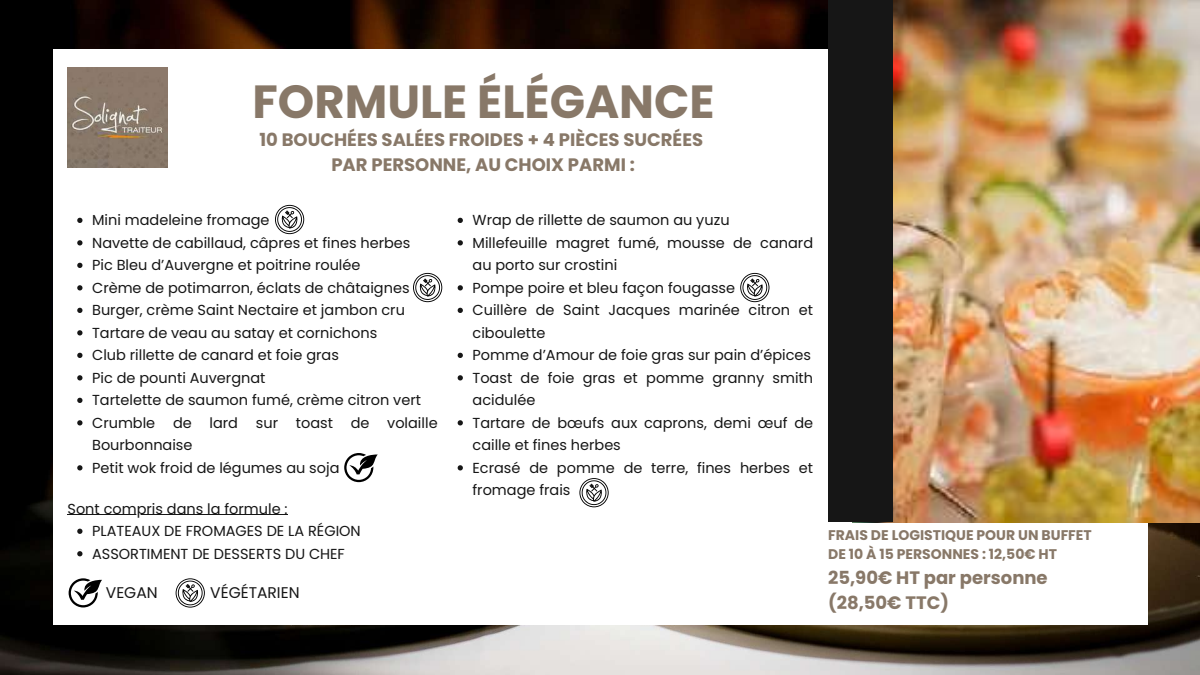
<style>
.page{position:relative;width:1200px;height:675px;background:#fff}
.page>*{position:absolute;margin:0;border:0;box-sizing:border-box;transform-origin:0 0}
.t1{font:700 46.4px "Poppins";color:#887868}
.t2{font:700 18px/24.8px "Poppins";color:#887868;text-align:center}
.t3{font:15.5px "Poppins";color:#161616}
.t4{font:14.5px/22.5px "Poppins";color:#161616}
.t5{font:700 14px/19.5px "Poppins";color:#887868}
</style>
<div class="page">
<img style="left:0;top:0;width:1200px;height:675px">
<div style="left:53px;top:50px;width:1094px;height:575px;background:#fff"></div>
<img style="left:893px;top:0;width:307px;height:522px">
<div style="left:828px;top:0;width:65px;height:522px;background:#161616"></div>
<img style="left:68px;top:68px;width:100px;height:100px">
<svg style="left:77px;top:218px;width:5px;height:5px"></svg>
<svg style="left:77px;top:240px;width:5px;height:5px"></svg>
<svg style="left:77px;top:263px;width:5px;height:5px"></svg>
<svg style="left:77px;top:285px;width:5px;height:5px"></svg>
<svg style="left:77px;top:308px;width:5px;height:5px"></svg>
<svg style="left:77px;top:330px;width:5px;height:5px"></svg>
<svg style="left:77px;top:353px;width:5px;height:5px"></svg>
<svg style="left:77px;top:375px;width:5px;height:5px"></svg>
<svg style="left:77px;top:398px;width:5px;height:5px"></svg>
<svg style="left:77px;top:420px;width:5px;height:5px"></svg>
<svg style="left:77px;top:465px;width:5px;height:5px"></svg>
<svg style="left:458px;top:218px;width:5px;height:5px"></svg>
<svg style="left:458px;top:240px;width:5px;height:5px"></svg>
<svg style="left:458px;top:285px;width:5px;height:5px"></svg>
<svg style="left:458px;top:308px;width:5px;height:5px"></svg>
<svg style="left:458px;top:353px;width:5px;height:5px"></svg>
<svg style="left:458px;top:375px;width:5px;height:5px"></svg>
<svg style="left:458px;top:420px;width:5px;height:5px"></svg>
<svg style="left:458px;top:465px;width:5px;height:5px"></svg>
<svg style="left:77px;top:529px;width:5px;height:5px"></svg>
<svg style="left:77px;top:551px;width:5px;height:5px"></svg>
<hr style="left:68px;top:514px;width:220px;height:1px;background:#161616">
<svg style="left:69px;top:578px;width:33px;height:29px"></svg>
<svg style="left:176px;top:578px;width:29px;height:30px"></svg>
<svg style="left:275px;top:205px;width:29px;height:29px"></svg>
<svg style="left:413px;top:273px;width:29px;height:29px"></svg>
<svg style="left:344px;top:453px;width:34px;height:29px"></svg>
<svg style="left:579px;top:478px;width:30px;height:29px"></svg>
<svg style="left:740px;top:273px;width:29px;height:29px"></svg>
<h1 class="t1" style="left:253px;top:70px;width:464px">FORMULE ÉLÉGANCE</h1>
<p class="t2" style="left:259px;top:128px;width:445px">10 BOUCHÉES SALÉES FROIDES + 4 PIÈCES SUCRÉES<br>PAR PERSONNE, AU CHOIX PARMI :</p>
<p class="t4" style="left:92px;top:209px;width:347px">Mini madeleine fromage<br>Navette de cabillaud, câpres et fines herbes<br>Pic Bleu d’Auvergne et poitrine roulée<br>Crème de potimarron, éclats de châtaignes Burger, crème Saint Nectaire et jambon cru Tartare de veau au satay et cornichons<br>Club rillette de canard et foie gras<br>Pic de pounti Auvergnat<br>Tartelette de saumon fumé, crème citron vert Crumble de lard sur toast de volaille Bourbonnaise<br>Petit wok froid de légumes au soja</p>
<p class="t4" style="left:68px;top:497px;width:222px">Sont compris dans la formule :</p>
<p class="t4" style="left:92px;top:520px;width:270px">PLATEAUX DE FROMAGES DE LA RÉGION<br>ASSORTIMENT DE DESSERTS DU CHEF</p>
<p class="t3" style="left:106px;top:582px;width:53px">VEGAN</p>
<p class="t3" style="left:210px;top:582px;width:91px">VÉGÉTARIEN</p>
<p class="t4" style="left:473px;top:209px;width:342px">Wrap de rillette de saumon au yuzu<br>Millefeuille magret fumé, mousse de canard au porto sur crostini<br>Pompe poire et bleu façon fougasse<br>Cuillère de Saint Jacques marinée citron et ciboulette<br>Pomme d’Amour de foie gras sur pain d’épices<br>Toast de foie gras et pomme granny smith acidulée<br>Tartare de bœufs aux caprons, demi œuf de caille et fines herbes<br>Ecrasé de pomme de terre, fines herbes et fromage frais</p>
<p class="t5" style="left:828px;top:525px;width:265px">FRAIS DE LOGISTIQUE POUR UN BUFFET<br>DE 10 À 15 PERSONNES : 12,50€ HT</p>
<p class="t2" style="left:828px;top:566px;width:221px;text-align:left">25,90€ HT par personne (28,50€ TTC)</p>
</div>
